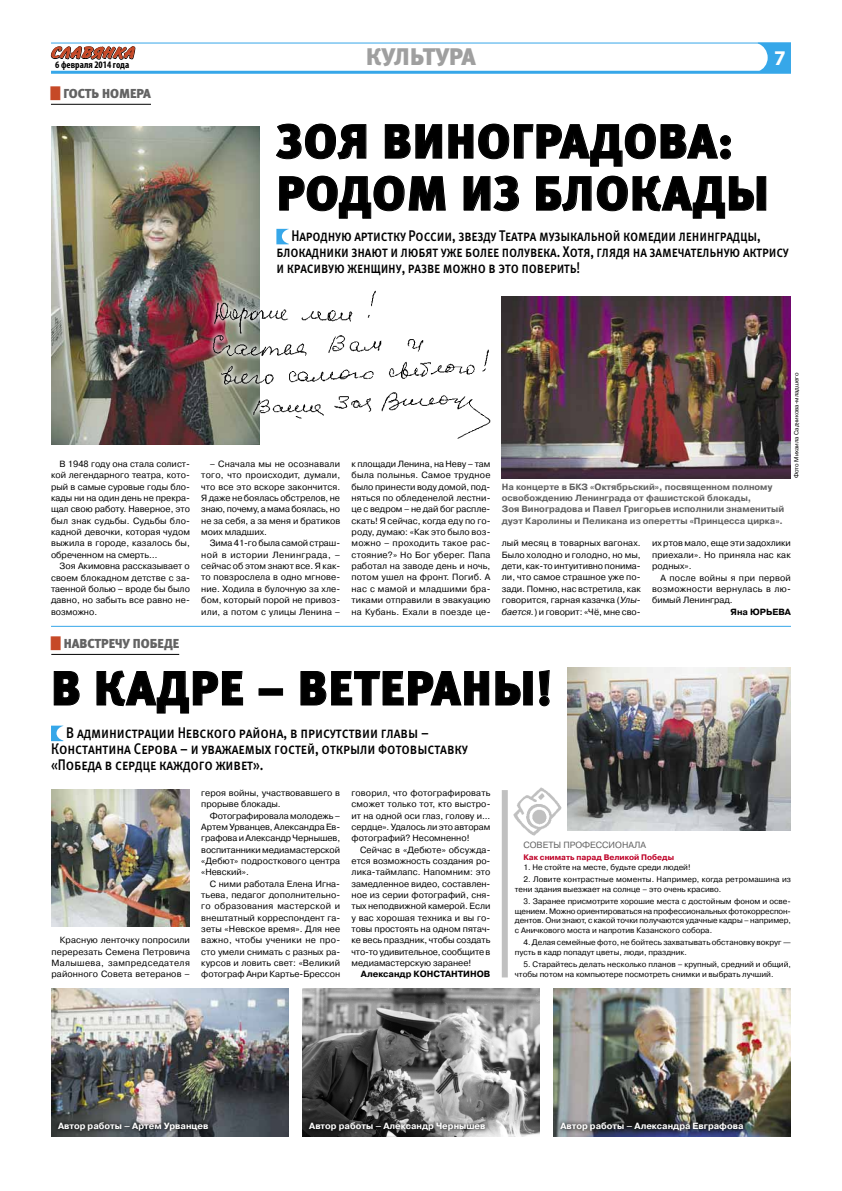
<style>
.page{position:relative;width:842px;height:1191px;background:#fff}
.page>*{position:absolute;margin:0;border:0;box-sizing:border-box;transform-origin:0 0}
.t1{font:48px/52px "Meta Black Cyr LF Caps";letter-spacing:.03em;color:#000}
.t2{font:24px "Meta Black Cyr LF Caps";letter-spacing:-.01em;color:#9f9f9f}
.t3{font:700 21px "Myriad";color:#fff}
.t4{font:700 16.5px "Inform C";color:#c64927;scale:1.27 1}
.t5{font:15.4px/16px "Meta Medium Cyr Caps";letter-spacing:-.01em;color:#000;scale:.84 1}
.t6{font:15.4px/16px "Meta Medium Cyr Caps";letter-spacing:-.01em;color:#000;scale:.86 1}
.t7{font:13px "Meta Black Cyr";color:#636363}
.t8{font:700 condensed 10px "Myriad Pro";color:#000}
.t9{font:9px/11.3px "Pragmatica C";letter-spacing:.005em;color:#000;text-align:justify}
.t10{font:700 9px/11.3px "Pragmatica C";color:#636363}
.t11{font:700 9px "Pragmatica C";color:#fff}
.t12{font:700 9px "Pragmatica C";color:#000}
.t13{font:9px "Pragmatica C";color:#636363}
.t14{font:8px/9.6px "Pragmatica C";color:#000}
.t15{font:700 8px "Pragmatica C";color:#be0027}
.t16{font:6px "Pragmatica C";color:#000}
.s1{font-style:italic}
</style>
<div class="page">
<svg style="left:758px;top:44px;width:33px;height:27px"></svg>
<hr style="left:51px;top:43px;width:740px;height:1px;background:#36a7e9">
<hr style="left:51px;top:71px;width:740px;height:3px;background:#36a7e9">
<svg style="left:51px;top:46px;width:84px;height:13px"></svg>
<svg style="left:51px;top:725px;width:12px;height:16px"></svg>
<hr style="left:51px;top:654px;width:128px;height:1px;background:#000">
<hr style="left:51px;top:626px;width:740px;height:1px;background:#36a7e9">
<svg style="left:276px;top:124px;width:90px;height:35px"></svg>
<svg style="left:385px;top:124px;width:57px;height:35px"></svg>
<svg style="left:448px;top:124px;width:283px;height:43px"></svg>
<svg style="left:279px;top:176px;width:167px;height:43px"></svg>
<svg style="left:464px;top:176px;width:55px;height:35px"></svg>
<svg style="left:536px;top:176px;width:230px;height:43px"></svg>
<svg style="left:276px;top:229px;width:13px;height:15px"></svg>
<hr style="left:51px;top:104px;width:100px;height:1px;background:#000">
<img style="left:51px;top:127px;width:208px;height:317px">
<img style="left:197px;top:284px;width:294px;height:161px">
<img style="left:502px;top:297px;width:289px;height:181px">
<img style="left:302px;top:988px;width:238px;height:148px">
<img style="left:568px;top:667px;width:223px;height:163px">
<img style="left:51px;top:790px;width:139px;height:136px">
<svg style="left:54px;top:671px;width:26px;height:34px"></svg>
<svg style="left:97px;top:670px;width:146px;height:43px"></svg>
<svg style="left:301px;top:671px;width:188px;height:34px"></svg>
<svg style="left:495px;top:671px;width:38px;height:34px"></svg>
<svg style="left:539px;top:670px;width:11px;height:36px"></svg>
<img style="left:51px;top:988px;width:237px;height:148px">
<img style="left:553px;top:988px;width:238px;height:148px">
<div style="left:556px;top:1117px;width:192px;height:18px;background:#000;opacity:.75"></div>
<div style="left:305px;top:1117px;width:185px;height:18px;background:#000;opacity:.75"></div>
<div style="left:53px;top:1117px;width:160px;height:18px;background:#000;opacity:.75"></div>
<div style="left:502px;top:790px;width:6px;height:187px;background:#c0c0c0"></div>
<img style="left:513px;top:787px;width:49px;height:49px">
<h3 class="t4" style="left:50px;top:44px;width:68px">славянка</h3>
<p class="t8" style="left:55px;top:58px;width:76px">6 февраля 2014 года</p>
<h3 class="t7" style="left:63px;top:86px;width:88px">Гость номера</h3>
<h2 class="t2" style="left:366px;top:43px;width:111px">культура</h2>
<h3 class="t3" style="left:774px;top:47px;width:13px">7</h3>
<h1 class="t1" style="left:277px;top:116px;width:493px">Зоя Виноградова: родом из блокады</h1>
<h3 class="t5" style="left:276px;top:228px;width:612px;text-indent:15px">Народную артистку России, звезду Театра музыкальной комедии ленинградцы, блокадники знают и любят уже более полувека. Хотя, глядя на замечательную актрису и красивую женщину, разве можно в это поверить!</h3>
<p class="t9" style="left:51px;top:458px;width:140px;text-indent:9px">В 1948 году она стала солист&shy;кой легендарного театра, кото&shy;рый в самые суровые годы бло&shy;кады ни на один день не прекра&shy;щал свою работу. Наверное, это был знак судьбы. Судьбы бло&shy;кадной девочки, которая чудом выжила в городе, казалось бы, обреченном на смерть…</p>
<p class="t9" style="left:51px;top:560px;width:140px;text-indent:9px">Зоя Акимовна рассказывает о своем блокадном детстве с за&shy;таенной болью – вроде бы было давно, но забыть все равно не&shy;возможно.</p>
<h3 class="t7" style="left:64px;top:636px;width:117px">Навстречу победе</h3>
<p class="t9" style="left:201px;top:458px;width:140px;text-indent:9px">– Сначала мы не осознавали того, что происходит, думали, что все это вскоре закончится.<br>Я даже не боялась обстрелов, не знаю, почему, а мама боялась, но не за себя, а за меня и братиков моих младших.</p>
<p class="t9" style="left:201px;top:538px;width:140px;text-indent:9px">Зима 41-го была самой страш&shy;ной в истории Ленинграда, – сейчас об этом знают все. Я как&shy;то повзрослела в одно мгнове&shy;ние. Ходила в булочную за хле&shy;бом, который порой не привоз&shy;или, а потом с улицы Ленина –</p>
<p class="t9" style="left:351px;top:458px;width:140px">к площади Ленина, на Неву – там была полынья. Самое трудное было принести воду домой, под&shy;няться по обледенелой лестни&shy;це с ведром – не дай бог распле&shy;скать! Я сейчас, когда еду по го&shy;роду, думаю: «Как это было воз&shy;можно – проходить такое рас&shy;стояние?» Но Бог уберег. Папа работал на заводе день и ночь, потом ушел на фронт. Погиб. А нас с мамой и младшими бра&shy;тиками отправили в эвакуацию на Кубань. Ехали в поезде це-</p>
<p class="t10" style="left:502px;top:481px;width:284px;text-indent:89px">«Октябрьский», посвященном полному освобождению Ленинграда от фашистской блокады,<br>Зоя Виноградова и Павел Григорьев исполнили знаменитый дуэт Каролины и Пеликана из оперетты «Принцесса цирка».</p>
<p class="t10" style="left:502px;top:481px;width:75px">На концерте в БКЗ</p>
<p class="t16" style="left:793px;top:478px;width:107px;rotate:-90deg">Фото Михаила Садчикова-младшего</p>
<p class="t9" style="left:502px;top:538px;width:140px">лый месяц в товарных вагонах.<br>Было холодно и голодно, но мы, дети, как-то интуитивно понима&shy;ли, что самое страшное уже по&shy;зади. Помню, нас встретила, как говорится, гарная казачка (<span class="s1">Улы&shy;бается.</span>) и говорит: «Чё, мне сво-</p>
<p class="t9" style="left:652px;top:538px;width:140px">их ртов мало, еще эти задохлики приехали». Но приняла нас как родных».</p>
<p class="t9" style="left:652px;top:572px;width:140px;text-indent:9px">А после войны я при первой возможности вернулась в лю&shy;бимый Ленинград.</p>
<p class="t12" style="left:730px;top:606px;width:62px">Яна Юрьева</p>
<h1 class="t1" style="left:51px;top:662px;width:502px">В кадре – ветераны!</h1>
<h3 class="t6" style="left:51px;top:725px;width:486px;text-indent:15px">В администрации Невского района, в присутствии главы –<br>Константина Серова – и уважаемых гостей, открыли фотовыставку «Победа в сердце каждого живет».</h3>
<p class="t9" style="left:51px;top:934px;width:140px;text-indent:9px">Красную ленточку попросили перерезать Семена Петровича Малышева, зампредседателя районного Совета ветеранов –</p>
<p class="t9" style="left:201px;top:787px;width:140px">героя войны, участвовавшего в прорыве блокады.</p>
<p class="t9" style="left:201px;top:810px;width:140px;text-indent:9px">Фотографировала молодежь – Артем Урванцев, Александра Ев&shy;графова и Александр Чернышев, воспитанники медиамастерской «Дебют» подросткового центра «Невский».</p>
<p class="t9" style="left:201px;top:878px;width:140px;text-indent:9px">С ними работала Елена Игна&shy;тьева, педагог дополнительно&shy;го образования мастерской и внештатный корреспондент га&shy;зеты «Невское время». Для нее важно, чтобы ученики не про&shy;сто умели снимать с разных ра&shy;курсов и ловить свет: «Великий фотограф Анри Картье-Брессон</p>
<p class="t9" style="left:351px;top:787px;width:140px">говорил, что фотографировать сможет только тот, кто выстро&shy;ит на одной оси глаз, голову и... сердце». Удалось ли это авторам фотографий? Несомненно!</p>
<p class="t9" style="left:351px;top:844px;width:140px;text-indent:9px">Сейчас в «Дебюте» обсужда&shy;ется возможность создания ро&shy;лика-таймлапс. Напомним: это замедленное видео, составлен&shy;ное из серии фотографий, сня&shy;тых неподвижной камерой. Если у вас хорошая техника и вы го&shy;товы простоять на одном пятач&shy;ке весь праздник, чтобы создать что-то удивительное, сообщите в медиамастерскую заранее!</p>
<p class="t12" style="left:361px;top:969px;width:131px">Александр Константинов</p>
<p class="t13" style="left:523px;top:839px;width:14px">Совет</p>
<p class="t13" style="left:553px;top:839px;width:18px">ы профессионала</p>
<p class="t15" style="left:523px;top:853px;width:152px">Как снимать парад Великой Победы</p>
<p class="t14" style="left:523px;top:862px;width:169px">1. Не стойте на месте, будьте среди людей!</p>
<p class="t14" style="left:515px;top:874px;width:278px;text-indent:9px">2. Ловите контрастные моменты. Например, когда ретромашина из тени здания выезжает на солнце – это очень красиво.</p>
<p class="t14" style="left:515px;top:896px;width:278px;text-align:justify;text-indent:9px">3. Заранее присмотрите хорошие места с достойным фоном и осве&shy;щением. Можно ориентироваться на профессиональных фотокорреспон&shy;дентов. Они знают, с какой точки получаются удачные кадры – например, с Аничкового моста и напротив Казанского собора.</p>
<p class="t14" style="left:515px;top:938px;width:278px;text-indent:9px">4. Делая семейные фото, не бойтесь захватывать обстановку вокруг — пусть в кадр попадут цветы, люди, праздник.</p>
<p class="t14" style="left:515px;top:960px;width:278px;text-indent:9px">5. Старайтесь делать несколько планов – крупный, средний и общий, чтобы потом на компьютере посмотреть снимки и выбрать лучший.</p>
<p class="t11" style="left:58px;top:1121px;width:152px">Автор работы – Артем Урванцев</p>
<p class="t11" style="left:309px;top:1121px;width:178px">Автор работы – Александр Чернышев</p>
<p class="t11" style="left:560px;top:1121px;width:185px">Автор работы – Александра Евграфова</p>
</div>
